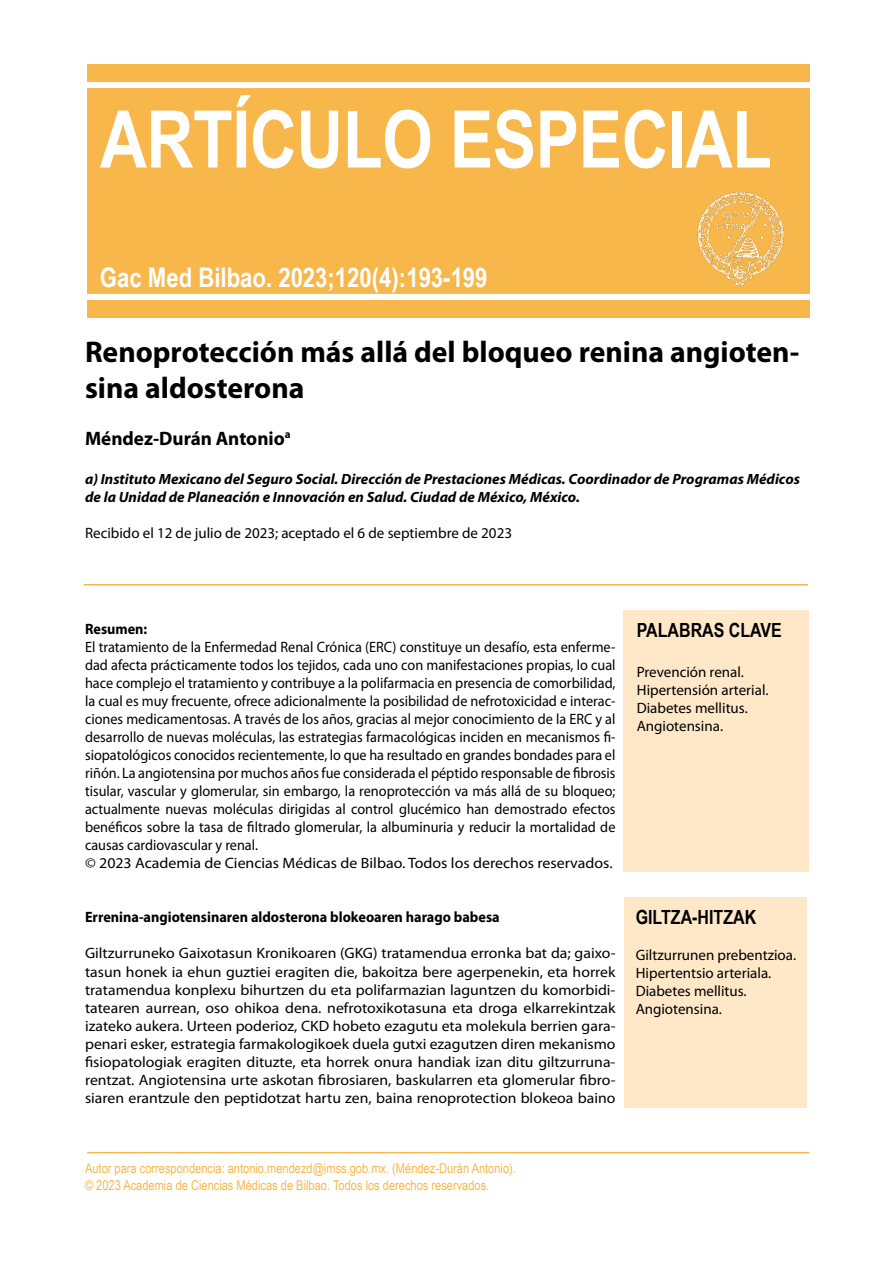
<style>
.page{position:relative;width:893px;height:1263px;background:#fff}
.page>*{position:absolute;margin:0;border:0;box-sizing:border-box;transform-origin:0 0}
.t1{font:700 79.5px "Arial Narrow";letter-spacing:-.005em;color:#fff}
.t2{font:700 30px/36px "Myriad Pro";color:#000}
.t3{font:700 27px "Arial Narrow";color:#fff}
.t4{font:700 19.5px "Arial Narrow";color:#000}
.t5{font:700 19.5px "Myriad Pro";color:#000}
.t6{font:15px/18px "Myriad Pro";color:#000;scale:.95 1}
.t7{font:15px/18px "Myriad Pro";color:#000;text-align:justify;scale:1.05 1}
.t8{font:15px/18px "Myriad Pro";color:#000}
.t9{font:700 15px "Myriad Pro";color:#000;scale:.95 1}
.t10{font:italic 700 14.85px/18px "Myriad Pro";color:#000}
.t11{font:13.5px/16.2px "Arial Narrow";color:#f8b74b}
</style>
<div class="page">
<div style="left:87px;top:64px;width:722px;height:253px;background:#f8b74b"></div>
<div style="left:28px;top:82px;width:865px;height:6px;background:#fff"></div>
<div style="left:28px;top:294px;width:865px;height:6px;background:#fff"></div>
<hr style="left:87px;top:1152px;width:722px;height:1px;background:#f8b74b">
<hr style="left:84px;top:584px;width:724px;height:1px;background:#f8b74b">
<img style="left:697px;top:192px;width:87px;height:94px">
<div style="left:623px;top:610px;width:185px;height:262px;background:#fee8c8"></div>
<div style="left:624px;top:897px;width:182px;height:210px;background:#fee8c8"></div>
<h1 class="t1" style="left:100px;top:79px;width:674px">ARTÍCULO ESPECIAL</h1>
<h1 class="t1" style="left:100px;top:79px;width:555px">O IGINAL BREVE</h1>
<h3 class="t3" style="left:100px;top:257px;width:389px">Gac Med Bilbao. 2023;120(4):193-199</h3>
<h2 class="t2" style="left:85px;top:333px;width:716px">Renoprotección más allá del bloqueo renina angioten&shy;sina aldosterona</h2>
<h3 class="t5" style="left:85px;top:425px;width:207px">Méndez-Durán Antonio<sup>a</sup></h3>
<p class="t10" style="left:85px;top:470px;width:716px">a) Instituto Mexicano del Seguro Social. Dirección de Prestaciones Médicas. Coordinador de Programas Médicos de la Unidad de Planeación e Innovación en Salud. Ciudad de México, México.</p>
<p class="t8" style="left:85px;top:524px;width:428px">Recibido el 12 de julio de 2023; aceptado el 6 de septiembre de 2023</p>
<p class="t9" style="left:85px;top:620px;width:67px">Resumen:</p>
<p class="t6" style="left:85px;top:638px;width:560px">El tratamiento de la Enfermedad Renal Crónica (ERC) constituye un desafío, esta enferme&shy;dad afecta prácticamente todos los tejidos, cada uno con manifestaciones propias, lo cual hace complejo el tratamiento y contribuye a la polifarmacia en presencia de comorbilidad, la cual es muy frecuente, ofrece adicionalmente la posibilidad de nefrotoxicidad e interac&shy;ciones medicamentosas. A través de los años, gracias al mejor conocimiento de la ERC y al desarrollo de nuevas moléculas, las estrategias farmacológicas inciden en mecanismos fi&shy;siopatológicos conocidos recientemente, lo que ha resultado en grandes bondades para el riñón. La angiotensina por muchos años fue considerada el péptido responsable de fibrosis tisular, vascular y glomerular, sin embargo, la renoprotección va más allá de su bloqueo; actualmente nuevas moléculas dirigidas al control glucémico han demostrado efectos benéficos sobre la tasa de filtrado glomerular, la albuminuria y reducir la mortalidad de causas cardiovascular y renal.<br>© 2023 Academia de Ciencias Médicas de Bilbao. Todos los derechos reservados.</p>
<p class="t9" style="left:85px;top:908px;width:438px">Errenina-angiotensinaren aldosterona blokeoaren harago babesa</p>
<p class="t7" style="left:85px;top:944px;width:507px">Giltzurruneko Gaixotasun Kronikoaren (GKG) tratamendua erronka bat da; gaixo&shy;tasun honek ia ehun guztiei eragiten die, bakoitza bere agerpenekin, eta horrek tratamendua konplexu bihurtzen du eta polifarmazian laguntzen du komorbidi&shy;tatearen aurrean, oso ohikoa dena. nefrotoxikotasuna eta droga elkarrekintzak izateko aukera. Urteen poderioz, CKD hobeto ezagutu eta molekula berrien gara&shy;penari esker, estrategia farmakologikoek duela gutxi ezagutzen diren mekanismo fisiopatologiak eragiten dituzte, eta horrek onura handiak izan ditu giltzurruna&shy;rentzat. Angiotensina urte askotan fibrosiaren, baskularren eta glomerular fibro&shy;siaren erantzule den peptidotzat hartu zen, baina renoprotection blokeoa baino</p>
<h3 class="t4" style="left:637px;top:616px;width:147px">PALABRAS CLAVE</h3>
<p class="t8" style="left:637px;top:663px;width:133px">Prevención renal.<br>Hipertensión arterial.<br>Diabetes mellitus.<br>Angiotensina.</p>
<h3 class="t4" style="left:636px;top:902px;width:122px">GILTZA-HITZAK</h3>
<p class="t8" style="left:636px;top:945px;width:162px">Giltzurrunen prebentzioa.<br>Hipertentsio arteriala.<br>Diabetes mellitus.<br>Angiotensina.</p>
<p class="t11" style="left:85px;top:1160px;width:432px">Autor para correspondencia: antonio.mendezd@imss.gob.mx. (Méndez-Durán Antonio). © 2023 Academia de Ciencias Médicas de Bilbao. Todos los derechos reservados.</p>
</div>
